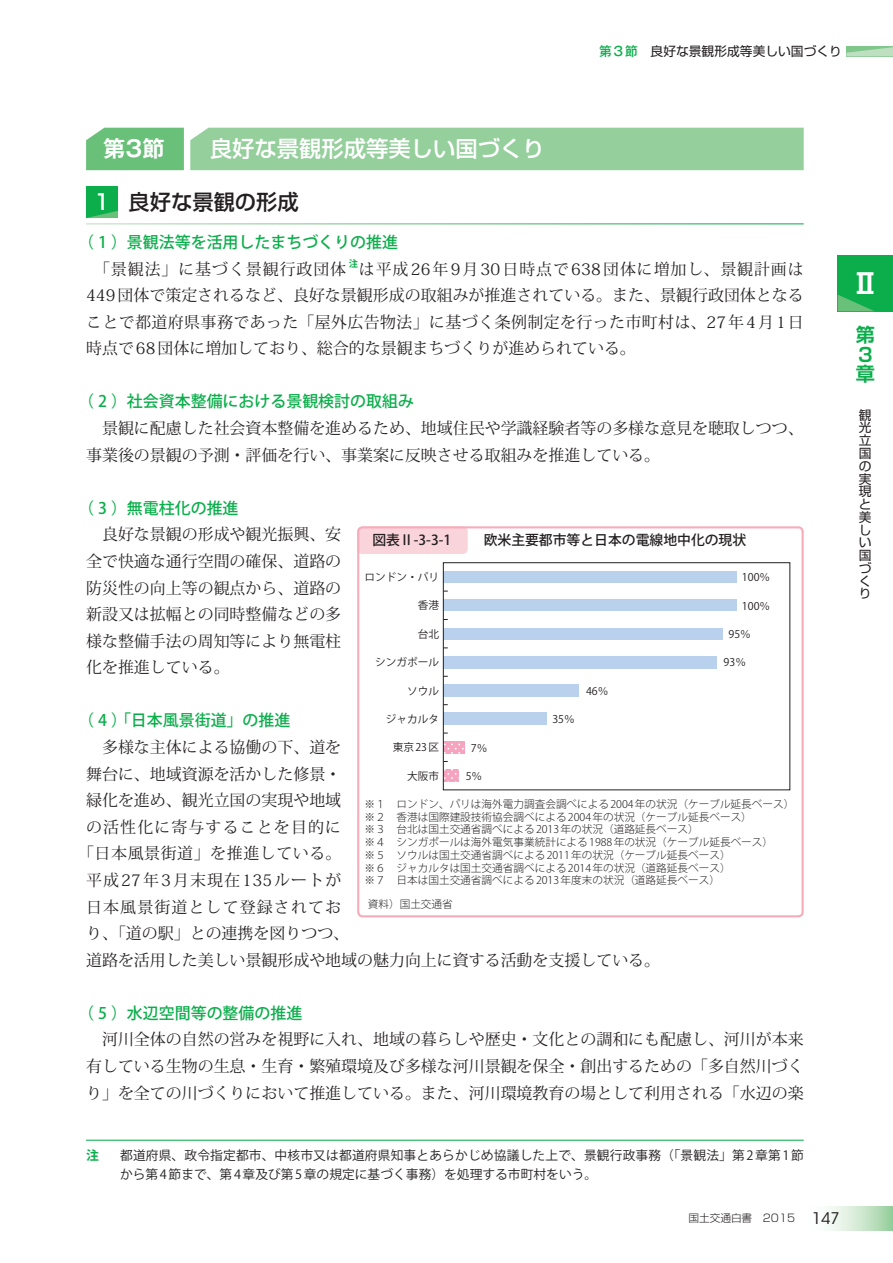
<style>
.page{position:relative;width:893px;height:1263px;background:#fff}
.page>*{position:absolute;margin:0;border:0;box-sizing:border-box;transform-origin:0 0}
.t1{font:700 27.6px "Shin Go Pro De";color:#fff}
.t2{font:500 22.35px "Shin Go Pro";color:#fff}
.t3{font:700 22.35px "Gothic MB101 Pro De";color:#fff}
.t4{font:500 21.3px "Shin Go Pro";color:#231f20}
.t5{font:700 19.2px/19.2px "Shin Go Pro De";color:#0cae4c;text-align:justify}
.t6{font:15.9px/26.5px "Koz Min Pro";color:#231f20;text-align:justify}
.t7{font:500 15.9px "Koz Go Pro";color:#0cae4c}
.t8{font:15.9px "Koz Min Pro";letter-spacing:.07em;color:#231f20}
.t9{font:15.9px "Koz Min Pro";letter-spacing:.065em;color:#231f20}
.t10{font:15.9px "Koz Min Pro";letter-spacing:.035em;color:#231f20}
.t11{font:15.9px "Koz Min Pro";letter-spacing:.06em;color:#231f20}
.t12{font:500 13.8px "Koz Go Pro";color:#231f20}
.t13{font:12.75px/18.1px "Koz Go Pro";letter-spacing:.01em;color:#231f20}
.t14{font:12.75px/12.8px "Shin Go Pro";color:#231f20}
.t15{font:700 12.75px "Koz Go Pro";color:#0cae4c}
.t16{font:300 10.65px/12.8px "Koz Go Pro";color:#231f20}
.t17{font:10.65px "Koz Go Pro";color:#231f20}
.t18{font:300 10.65px "Shin Go Pro";color:#231f20}
.t19{font:700 9.3px "Koz Go Pro";color:#0cae4c}
.s1{font-family:"Gothic MB101 Pro";font-weight:500;color:#0cae4c}
.s2{color:#fff}
.s3{font-family:"ITC Avant Garde Std";font-weight:400;font-size:15.9px}
</style>
<div class="page">
<svg style="left:829px;top:1206px;width:64px;height:24px;background:#cbe6cd"></svg>
<div style="left:838px;top:255px;width:55px;height:56px;background:#0cae4c"></div>
<svg style="left:838px;top:295px;width:36px;height:16px"></svg>
<svg style="left:846px;top:46px;width:47px;height:10px"></svg>
<div style="left:190px;top:128px;width:614px;height:42px;background:#95cf9c"></div>
<div style="left:86px;top:128px;width:98px;height:42px;background:#69c079"></div>
<div style="left:86px;top:186px;width:32px;height:32px;background:#0cae4c"></div>
<svg style="left:87px;top:211px;width:31px;height:7px"></svg>
<hr style="left:86px;top:1140px;width:718px;height:1px;background:#0cae4c">
<div style="left:358px;top:527px;width:109px;height:26px;background:#fad4db;border-radius:4px"></div>
<div style="left:357px;top:526px;width:111px;height:28px;border:2px solid #fad4db;border-radius:4px"></div>
<svg style="left:445px;top:770px;width:14px;height:11px"></svg>
<svg style="left:445px;top:741px;width:20px;height:12px"></svg>
<div style="left:443px;top:713px;width:104px;height:12px;background:#b9d1ec"></div>
<div style="left:443px;top:684px;width:136px;height:13px;background:#b9d1ec"></div>
<div style="left:443px;top:656px;width:274px;height:12px;background:#b9d1ec"></div>
<div style="left:443px;top:628px;width:280px;height:11px;background:#b9d1ec"></div>
<div style="left:443px;top:599px;width:294px;height:12px;background:#b9d1ec"></div>
<div style="left:443px;top:571px;width:294px;height:12px;background:#b9d1ec"></div>
<div style="left:443px;top:562px;width:347px;height:228px;border:1px solid #231f20"></div>
<div style="left:357px;top:526px;width:447px;height:391px;border:2px solid #f7acbb;border-radius:4px"></div>
<p class="t14" style="left:599px;top:43px;width:295px"><span class="s1">第 3節　</span>良好な景観形成等美しい国づくり　　　　</p>
<h2 class="t3" style="left:103px;top:130px;width:63px">第3節</h2>
<h2 class="t2" style="left:210px;top:131px;width:336px">良好な景観形成等美しい国づくり</h2>
<h3 class="t4" style="left:94px;top:185px;width:206px"><span class="s2">1</span> 良好な景観の形成</h3>
<p class="t7" style="left:78px;top:232px;width:321px">（ 1 ）景観法等を活用したまちづくりの推進</p>
<p class="t11" style="left:94px;top:257px;width:254px">「景観法」に基づく景観行政団体</p>
<p class="t19" style="left:349px;top:257px;width:11px">注</p>
<p class="t6" style="left:86px;top:255px;width:719px;text-indent:273px">は平成26年9月30日時点で638団体に増加し、景観計画は449団体で策定されるなど、良好な景観形成の取組みが推進されている。また、景観行政団体となることで都道府県事務であった「屋外広告物法」に基づく条例制定を行った市町村は、27年4月1日時点で68団体に増加しており、総合的な景観まちづくりが進められている。</p>
<p class="t7" style="left:78px;top:391px;width:337px">（ 2 ）社会資本整備における景観検討の取組み</p>
<p class="t6" style="left:86px;top:414px;width:719px;text-indent:16px">景観に配慮した社会資本整備を進めるため、地域住民や学識経験者等の多様な意見を聴取しつつ、事業後の景観の予測・評価を行い、事業案に反映させる取組みを推進している。</p>
<p class="t7" style="left:78px;top:498px;width:162px">（ 3 ）無電柱化の推進</p>
<p class="t6" style="left:86px;top:521px;width:257px;text-indent:16px">良好な景観の形成や観光振興、安全で快適な通行空間の確保、道路の防災性の向上等の観点から、道路の新設又は拡幅との同時整備などの多様な整備手法の周知等により無電柱化を推進している。</p>
<p class="t7" style="left:78px;top:710px;width:214px">（ 4 ）「日本風景街道」の推進</p>
<p class="t6" style="left:102px;top:733px;width:241px">多様な主体による協働の下、道を</p>
<p class="t6" style="left:86px;top:760px;width:257px">舞台に、地域資源を活かした修景・</p>
<p class="t6" style="left:86px;top:786px;width:257px">緑化を進め、観光立国の実現や地域</p>
<p class="t8" style="left:86px;top:816px;width:257px">の活性化に寄与することを目的に</p>
<p class="t10" style="left:78px;top:842px;width:265px">「日本風景街道」を推進している。</p>
<p class="t9" style="left:86px;top:869px;width:257px">平成27年3月末現在135ルートが</p>
<p class="t8" style="left:86px;top:895px;width:257px">日本風景街道として登録されてお</p>
<p class="t6" style="left:86px;top:919px;width:265px">り、「道の駅」との連携を図りつつ、</p>
<p class="t6" style="left:86px;top:946px;width:576px">道路を活用した美しい景観形成や地域の魅力向上に資する活動を支援している。</p>
<p class="t7" style="left:78px;top:1003px;width:226px">（ 5 ）水辺空間等の整備の推進</p>
<p class="t6" style="left:86px;top:1026px;width:719px;text-indent:16px">河川全体の自然の営みを視野に入れ、地域の暮らしや歴史・文化との調和にも配慮し、河川が本来有している生物の生息・生育・繁殖環境及び多様な河川景観を保全・創出するための「多自然川づくり」を全ての川づくりにおいて推進している。また、河川環境教育の場として利用される「水辺の楽</p>
<p class="t12" style="left:372px;top:531px;width:80px">図表Ⅱ-3-3-1</p>
<p class="t12" style="left:484px;top:531px;width:264px">欧米主要都市等と日本の電線地中化の現状</p>
<p class="t17" style="left:365px;top:570px;width:76px">ロンドン・パリ</p>
<p class="t17" style="left:418px;top:599px;width:23px">香港</p>
<p class="t17" style="left:418px;top:627px;width:23px">台北</p>
<p class="t17" style="left:375px;top:655px;width:65px">シンガポール</p>
<p class="t17" style="left:407px;top:684px;width:33px">ソウル</p>
<p class="t17" style="left:386px;top:712px;width:55px">ジャカルタ</p>
<p class="t17" style="left:393px;top:741px;width:48px">東京23区</p>
<p class="t17" style="left:471px;top:741px;width:18px">7％</p>
<p class="t17" style="left:742px;top:570px;width:30px">100％</p>
<p class="t17" style="left:742px;top:599px;width:30px">100％</p>
<p class="t17" style="left:728px;top:627px;width:24px">95％</p>
<p class="t17" style="left:724px;top:656px;width:24px">93％</p>
<p class="t17" style="left:586px;top:684px;width:24px">46％</p>
<p class="t17" style="left:552px;top:712px;width:24px">35％</p>
<p class="t17" style="left:407px;top:769px;width:33px">大阪市</p>
<p class="t17" style="left:466px;top:769px;width:18px">5％</p>
<p class="t16" style="left:365px;top:798px;width:431px">※１　ロンドン、パリは海外電力調査会調べによる2004年の状況（ケーブル延長ベース）※２　香港は国際建設技術協会調べによる2004年の状況（ケーブル延長ベース）<br>※３　台北は国土交通省調べによる2013年の状況（道路延長ベース）<br>※４　シンガポールは海外電気事業統計による1988年の状況（ケーブル延長ベース）<br>※５　ソウルは国土交通省調べによる2011年の状況（ケーブル延長ベース）<br>※６　ジャカルタは国土交通省調べによる2014年の状況（道路延長ベース）<br>※７　日本は国土交通省調べによる2013年度末の状況（道路延長ベース）</p>
<p class="t16" style="left:368px;top:897px;width:87px">資料）国土交通省</p>
<h1 class="t1" style="left:851px;top:261px;width:29px">Ⅱ</h1>
<p class="t5" style="left:856px;top:323px;width:20px">第3章</p>
<p class="t14" style="left:859px;top:407px;width:14px">観光立国の実現と美しい国づくり</p>
<p class="t15" style="left:86px;top:1147px;width:14px">注</p>
<p class="t13" style="left:120px;top:1147px;width:685px">都道府県、政令指定都市、中核市又は都道府県知事とあらかじめ協議した上で、景観行政事務（「景観法」第 2章第 1節から第 4節まで、第 4章及び第 5章の規定に基づく事務）を処理する市町村をいう。</p>
<p class="t18" style="left:688px;top:1209px;width:153px">国土交通白書　2015 <span class="s3">147</span></p>
</div>
